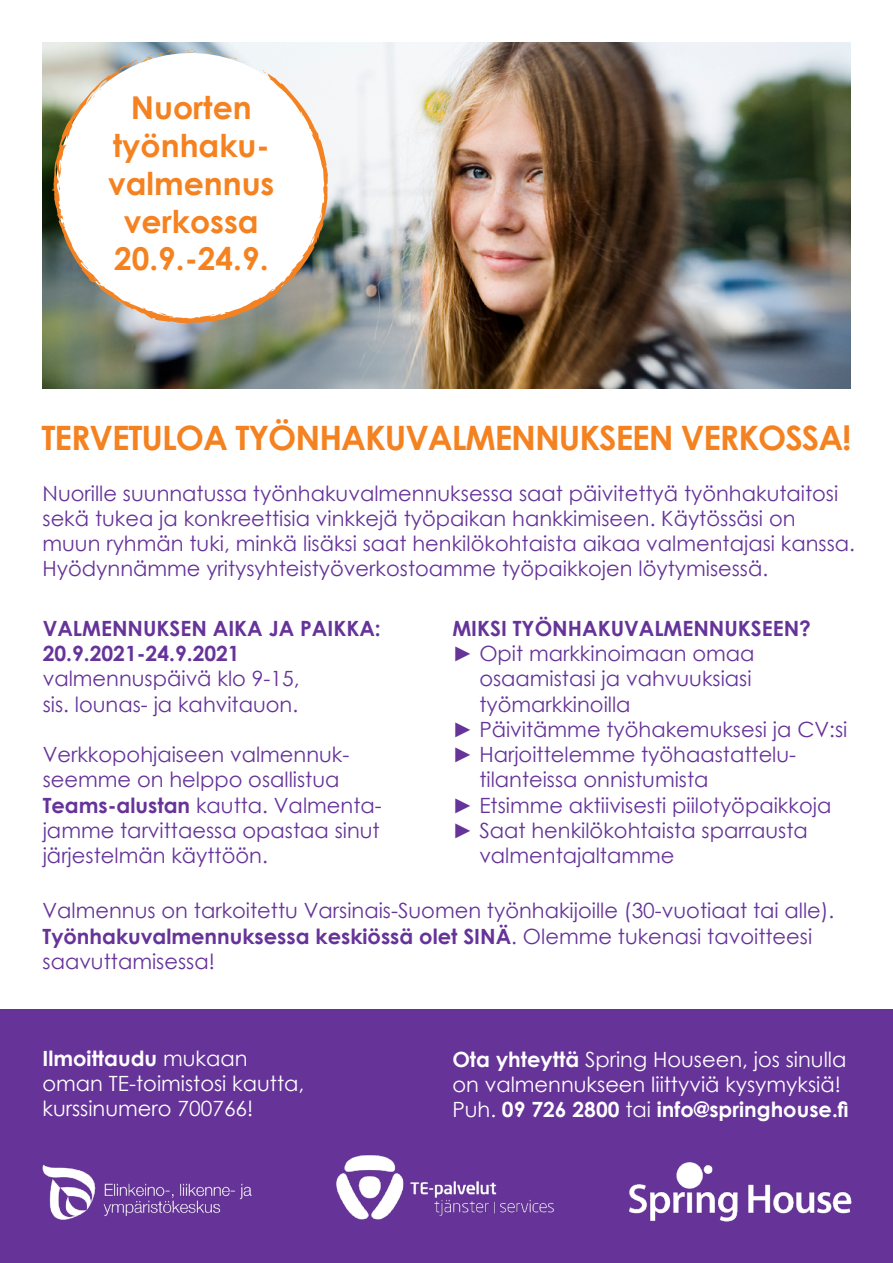
<style>
.page{position:relative;width:893px;height:1263px;background:#fff}
.page>*{position:absolute;margin:0;border:0;box-sizing:border-box;transform-origin:0 0}
.t1{font:700 33.6px "Century Gothic";letter-spacing:-.03em;color:#f58220}
.t2{font:700 31.5px/37.8px "Century Gothic";color:#f58220}
.t3{font:21px/25.2px "Century Gothic";color:#639}
.t4{font:21px/25.2px "Century Gothic";color:#fff}
.t5{font:700 21px "Century Gothic";color:#fff}
.t6{font:700 21px "Century Gothic";color:#639}
.s1{font-weight:700}
.s2{font-weight:400}
</style>
<div class="page">
<div style="left:0;top:1010px;width:893px;height:253px;background:#639"></div>
<img style="left:43px;top:43px;width:807px;height:345px">
<img style="left:42px;top:1164px;width:210px;height:56px">
<img style="left:336px;top:1154px;width:218px;height:66px">
<img style="left:628px;top:1162px;width:224px;height:60px">
<img style="left:42px;top:42px;width:302px;height:299px">
<svg style="left:204px;top:50px;width:40px;height:10px"></svg>
<svg style="left:53px;top:60px;width:275px;height:264px"></svg>
<svg style="left:97px;top:284px;width:6px;height:2px"></svg>
<svg style="left:109px;top:49px;width:88px;height:28px"></svg>
<svg style="left:79px;top:89px;width:22px;height:17px"></svg>
<svg style="left:64px;top:138px;width:5px;height:4px"></svg>
<svg style="left:262px;top:70px;width:8px;height:5px"></svg>
<p class="t2" style="left:131px;top:87px;width:122px">Nuorten</p>
<p class="t2" style="left:108px;top:125px;width:168px">työnhaku&shy;valmennus</p>
<p class="t2" style="left:114px;top:201px;width:156px;text-align:center">verkossa<br>20.9.-24.9.</p>
<p class="t1" style="left:41px;top:412px;width:812px">TERVETULOA TYÖNHAKUVALMENNUKSEEN VERKOSSA!</p>
<p class="t3" style="left:43px;top:480px;width:814px">Nuorille suunnatussa työnhakuvalmennuksessa saat päivitettyä työnhakutaitosi sekä tukea ja konkreettisia vinkkejä työpaikan hankkimiseen. Käytössäsi on muun ryhmän tuki, minkä lisäksi saat henkilökohtaista aikaa valmentajasi kanssa.<br>Hyödynnämme yritysyhteistyöverkostoamme työpaikkojen löytymisessä.</p>
<p class="t6" style="left:452px;top:612px;width:360px">MIKSI TYÖNHAKUVALMENNUKSEEN?</p>
<p class="t3" style="left:479px;top:641px;width:277px;text-indent:-27px">► Opit markkinoimaan omaa osaamistasi ja vahvuuksiasi työmarkkinoilla</p>
<p class="t3" style="left:452px;top:716px;width:396px">► Päivitämme työhakemuksesi ja CV:si</p>
<p class="t3" style="left:479px;top:741px;width:318px;text-indent:-27px">► Harjoittelemme työhaastattelu&shy;tilanteissa onnistumista</p>
<p class="t3" style="left:452px;top:792px;width:381px">► Etsimme aktiivisesti piilotyöpaikkoja</p>
<p class="t3" style="left:479px;top:817px;width:330px;text-indent:-27px">► Saat henkilökohtaista sparrausta valmentajaltamme</p>
<p class="t6" style="left:43px;top:612px;width:340px">VALMENNUKSEN AIKA JA PAIKKA:</p>
<p class="t3" style="left:43px;top:641px;width:258px"><span class="s1">20.9.2021-24.9.2021 </span>valmennuspäivä klo 9-15, sis. lounas- ja kahvitauon.</p>
<p class="t3" style="left:43px;top:741px;width:341px">Verkkopohjaiseen valmennuk&shy;seemme on helppo osallistua<br><span class="s1">Teams-alustan</span> kautta. Valmenta&shy;jamme tarvittaessa opastaa sinut järjestelmän käyttöön.</p>
<p class="t3" style="left:43px;top:898px;width:793px">Valmennus on tarkoitettu Varsinais-Suomen työnhakijoille (30-vuotiaat tai alle).<br><span class="s1">Työnhakuvalmennuksessa keskiössä olet SINÄ</span>. Olemme tukenasi tavoitteesi saavuttamisessa!</p>
<p class="t5" style="left:43px;top:1042px;width:207px">Ilmoittaudu <span class="s2">mukaan</span></p>
<p class="t4" style="left:43px;top:1070px;width:263px">oman TE-toimistosi kautta, kurssinumero 700766!</p>
<p class="t4" style="left:452px;top:1046px;width:396px"><span class="s1">Ota yhteyttä</span> Spring Houseen, jos sinulla on valmennukseen liittyviä kysymyksiä!</p>
<p class="t5" style="left:452px;top:1094px;width:398px"><span class="s2">Puh.</span> 09 726 2800 <span class="s2">tai</span> info@springhouse.fi</p>
</div>
